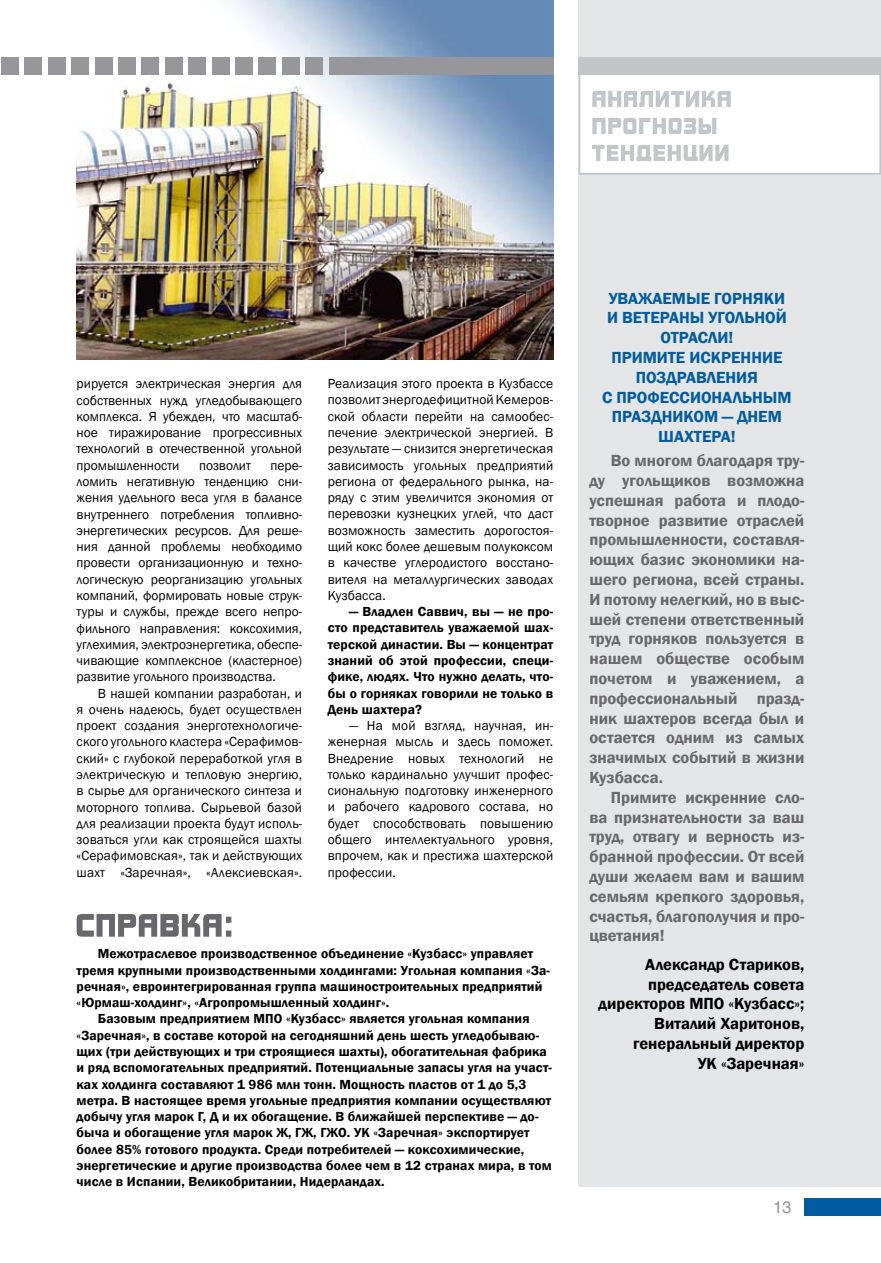
<style>
.page{position:relative;width:881px;height:1263px;background:#fff}
.page>*{position:absolute;margin:0;border:0;box-sizing:border-box;transform-origin:0 0}
.t1{font:600 16.5px/19.8px "Franklin Gothic";color:#68676c;text-align:justify}
.t2{font:600 16.5px/19.8px "Franklin Gothic";color:#005c9f}
.t3{font:600 16.5px/19.8px "Franklin Gothic";color:#000;text-align:right}
.t4{font:16.5px "Helios";color:#97979b}
.t5{font:13.5px/16.4px "Franklin Gothic";letter-spacing:.01em;color:#000;text-align:justify}
.t6{font:600 13.5px/16.4px "Franklin Gothic";letter-spacing:.01em;color:#000;text-align:justify}
</style>
<div class="page">
<div style="left:578px;top:0;width:302px;height:1186px;background:#e3e5e6"></div>
<img style="left:77px;top:0;width:476px;height:359px">
<div style="left:579px;top:58px;width:300px;height:116px;background:#fff"></div>
<div style="left:578px;top:57px;width:302px;height:117px;border:2px solid #c3c5c7"></div>
<div style="left:329px;top:58px;width:224px;height:17px;background:#97979b"></div>
<div style="left:1px;top:58px;width:17px;height:17px;background:#97979b"></div>
<div style="left:578px;top:58px;width:302px;height:17px;background:#c3c5c7"></div>
<svg style="left:592px;top:145px;width:136px;height:16px"></svg>
<svg style="left:592px;top:118px;width:124px;height:16px"></svg>
<svg style="left:592px;top:91px;width:138px;height:16px"></svg>
<div style="left:804px;top:1198px;width:76px;height:17px;background:#005c9f"></div>
<div style="left:25px;top:58px;width:17px;height:17px;background:#97979b"></div>
<div style="left:48px;top:58px;width:17px;height:17px;background:#97979b"></div>
<div style="left:72px;top:58px;width:17px;height:17px;background:#97979b"></div>
<div style="left:95px;top:58px;width:17px;height:17px;background:#97979b"></div>
<div style="left:118px;top:58px;width:17px;height:17px;background:#97979b"></div>
<div style="left:142px;top:58px;width:17px;height:17px;background:#97979b"></div>
<div style="left:165px;top:58px;width:17px;height:17px;background:#97979b"></div>
<div style="left:188px;top:58px;width:17px;height:17px;background:#97979b"></div>
<div style="left:212px;top:58px;width:17px;height:17px;background:#97979b"></div>
<div style="left:235px;top:58px;width:17px;height:17px;background:#97979b"></div>
<div style="left:259px;top:58px;width:17px;height:17px;background:#97979b"></div>
<div style="left:282px;top:58px;width:17px;height:17px;background:#97979b"></div>
<div style="left:305px;top:58px;width:17px;height:17px;background:#97979b"></div>
<svg style="left:77px;top:914px;width:154px;height:23px"></svg>
<p class="t5" style="left:77px;top:376px;width:227px">рируется электрическая энергия для собственных нужд угледобывающего комплекса. Я убежден, что масштаб&shy;ное тиражирование прогрессивных технологий в отечественной угольной промышленности</p>
<p class="t5" style="left:77px;top:457px;width:227px;text-indent:194px">пере&shy;ломить негативную тенденцию сни&shy;жения удельного веса угля в балансе внутреннего потребления топливно&shy;энергетических ресурсов. Для реше&shy;ния данной проблемы необходимо провести организационную и техно&shy;логическую реорганизацию угольных компаний, формировать новые струк&shy;туры и службы, прежде всего непро&shy;фильного направления: коксохимия, углехимия, электроэнергетика, обеспе&shy;чивающие комплексное (кластерное) развитие угольного производства.</p>
<p class="t5" style="left:77px;top:685px;width:227px;text-indent:21px">В нашей компании разработан, и я очень надеюсь, будет осуществлен проект создания энерготехнологиче&shy;ского угольного кластера «Серафимов&shy;ский» с глубокой переработкой угля в электрическую и тепловую энергию, в сырье для органического синтеза и моторного топлива. Сырьевой базой для реализации проекта будут исполь&shy;зоваться угли как строящейся шахты «Серафимовская», так и действующих шахт «Заречная», «Алексиевская».</p>
<p class="t5" style="left:199px;top:457px;width:53px">позволит</p>
<p class="t5" style="left:327px;top:376px;width:227px">Реализация этого проекта в Кузбассе позволит энергодефицитной Кемеров&shy;ской области перейти на самообес&shy;печение электрической энергией. В результате — снизится энергетическая зависимость угольных предприятий региона от федерального рынка, на&shy;ряду с этим увеличится экономия от перевозки кузнецких углей, что даст возможность заместить дорогостоя&shy;щий кокс более дешевым полукоксом в качестве углеродистого восстано&shy;вителя на металлургических заводах Кузбасса.</p>
<p class="t6" style="left:327px;top:604px;width:227px;text-indent:21px">— Владлен Саввич, вы — не про&shy;сто представитель уважаемой шах&shy;терской династии. Вы — концентрат знаний об этой профессии, специ&shy;фике, людях. Что нужно делать, что&shy;бы о горняках говорили не только в День шахтера?</p>
<p class="t5" style="left:327px;top:718px;width:227px;text-indent:21px">— На мой взгляд, научная, ин&shy;женерная мысль и здесь поможет.<br>Внедрение новых технологий не только кардинально улучшит профес&shy;сиональную подготовку инженерного и рабочего кадрового состава, но будет способствовать повышению общего интеллектуального уровня, впрочем, как и престижа шахтерской профессии.</p>
<p class="t6" style="left:98px;top:946px;width:436px">Межотраслевое производственное объединение «Кузбасс» управляет</p>
<p class="t6" style="left:77px;top:962px;width:475px">тремя крупными производственными холдингами: Угольная компания «За-</p>
<p class="t6" style="left:77px;top:978px;width:467px">речная», евроинтегрированная группа машиностроительных предприятий</p>
<p class="t6" style="left:77px;top:995px;width:314px">«Юрмаш-холдинг», «Агропромышленный холдинг».</p>
<p class="t6" style="left:98px;top:1011px;width:433px">Базовым предприятием МПО «Кузбасс» является угольная компания</p>
<p class="t6" style="left:77px;top:1027px;width:464px">«Заречная», в составе которой на сегодняшний день шесть угледобываю-</p>
<p class="t6" style="left:77px;top:1043px;width:471px">щих (три действующих и три строящиеся шахты), обогатительная фабрика</p>
<p class="t6" style="left:77px;top:1060px;width:477px">и ряд вспомогательных предприятий. Потенциальные запасы угля на участ-</p>
<p class="t6" style="left:77px;top:1076px;width:451px">ках холдинга составляют 1 986 млн тонн. Мощность пластов от 1 до 5,3</p>
<p class="t6" style="left:77px;top:1092px;width:476px">метра. В настоящее время угольные предприятия компании осуществляют</p>
<p class="t6" style="left:77px;top:1108px;width:463px">добычу угля марок Г, Д и их обогащение. В ближайшей перспективе — до-</p>
<p class="t6" style="left:77px;top:1125px;width:454px">быча и обогащение угля марок Ж, ГЖ, ГЖО. УК «Заречная» экспортирует</p>
<p class="t6" style="left:77px;top:1141px;width:449px">более 85% готового продукта. Среди потребителей — коксохимические,</p>
<p class="t6" style="left:77px;top:1157px;width:477px">энергетические и другие производства более чем в 12 странах мира, в том</p>
<p class="t6" style="left:77px;top:1174px;width:309px">числе в Испании, Великобритании, Нидерландах.</p>
<p class="t2" style="left:608px;top:288px;width:116px">Уважаемые горн</p>
<p class="t2" style="left:752px;top:288px;width:22px">яки</p>
<p class="t2" style="left:606px;top:308px;width:64px">и ветеран</p>
<p class="t2" style="left:689px;top:308px;width:30px">ы угольно</p>
<p class="t2" style="left:775px;top:308px;width:13px">й</p>
<p class="t2" style="left:660px;top:328px;width:11px">отрасли</p>
<p class="t2" style="left:728px;top:328px;width:6px">!</p>
<p class="t2" style="left:611px;top:348px;width:22px">Примит</p>
<p class="t2" style="left:675px;top:348px;width:25px">е искр</p>
<p class="t2" style="left:731px;top:348px;width:21px">енни</p>
<p class="t2" style="left:772px;top:348px;width:11px">е</p>
<p class="t2" style="left:635px;top:368px;width:11px">поздравл</p>
<p class="t2" style="left:715px;top:368px;width:43px">ения</p>
<p class="t2" style="left:602px;top:387px;width:10px">спро</p>
<p class="t2" style="left:647px;top:387px;width:33px">фессиональн</p>
<p class="t2" style="left:762px;top:387px;width:28px">ым</p>
<p class="t2" style="left:611px;top:407px;width:11px">праздником</p>
<p class="t2" style="left:658px;top:407px;width:123px;text-indent:64px">— Днем шахтера!</p>
<p class="t1" style="left:589px;top:451px;width:216px;text-indent:21px">Во многом благодаря тру&shy;ду угольщиков возможна успешная работа и плодо&shy;творное развитие отраслей промышленности, составля&shy;ющих базис экономики на&shy;шего региона, всей страны.<br>И потому нелегкий, но в выс&shy;шей степени ответственный труд горняков пользуется в нашем обществе особым почетом и уважением, а профессиональный празд&shy;ник шахтеров всегда был и остается одним из самых значимых событий в жизни Кузбасса.</p>
<p class="t1" style="left:589px;top:788px;width:216px;text-indent:21px">Примите искренние сло&shy;ва признательности за ваш труд, отвагу и верность из&shy;бранной профессии. От всей души желаем вам и вашим семьям крепкого здоровья, счастья, благополучия и про&shy;цветания!</p>
<p class="t3" style="left:598px;top:954px;width:207px">Александр Стариков, председатель совета директоров МПО «Кузбасс»;<br>Виталий Харитонов, генеральный директор<br>УК «Заречная»</p>
<p class="t4" style="left:772px;top:1197px;width:20px">13</p>
</div>
